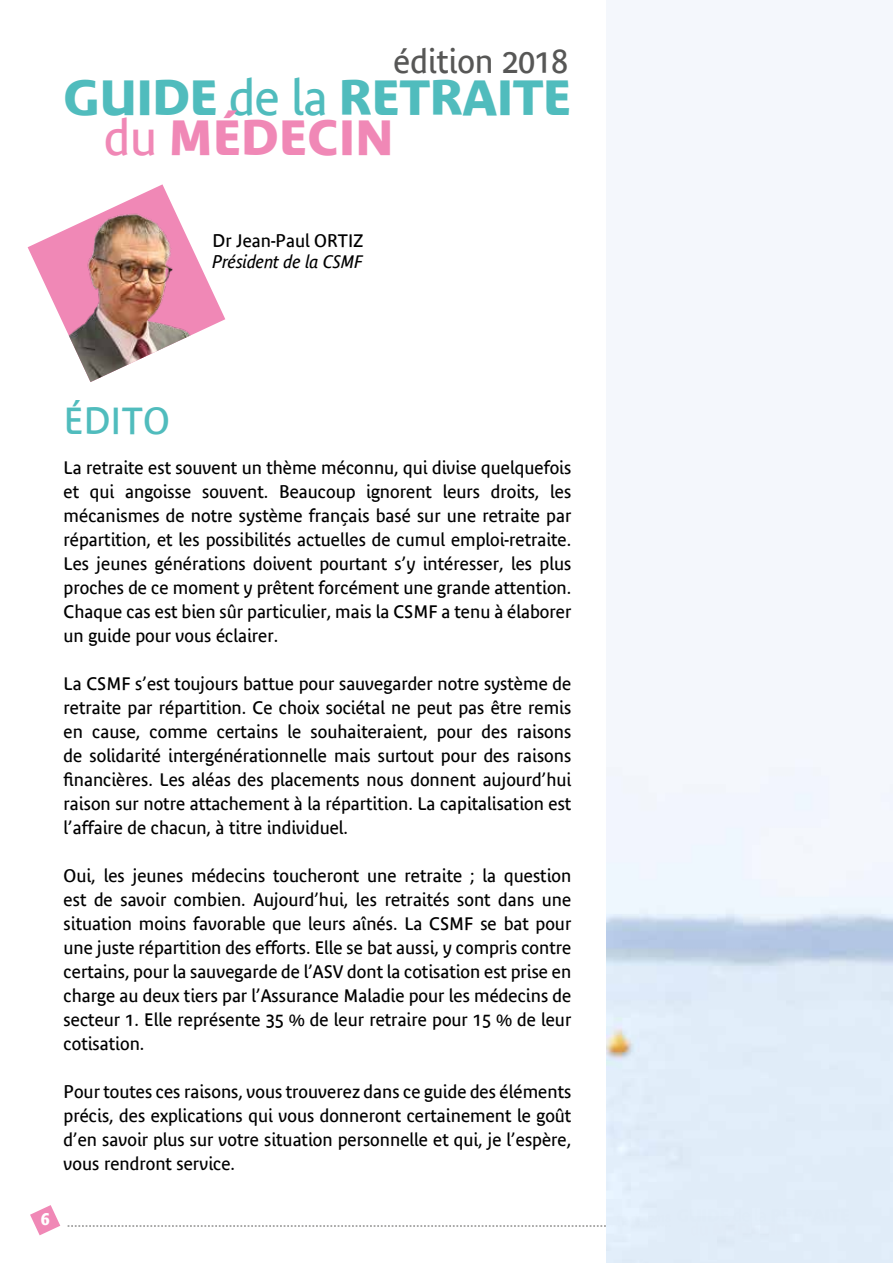
<style>
.page{position:relative;width:893px;height:1263px;background:#fff}
.page>*{position:absolute;margin:0;border:0;box-sizing:border-box;transform-origin:0 0}
.t1{font:700 49.2px/40.2px "Bienvenue";letter-spacing:-.01em;color:#50bcbd}
.t2{font:37.5px "Bienvenue";letter-spacing:.005em;color:#50bcbd}
.t3{font:33px "Bienvenue";color:#575756}
.t4{font:18px/24px "Bienvenue";color:#000;text-align:justify}
.t5{font:italic 18px "Bienvenue";color:#000}
.t6{font:700 16.8px "Bienvenue";color:#fff}
.s1{font-weight:400}
.s2{font-weight:400;color:#f088b6}
.s3{color:#f088b6}
</style>
<div class="page">
<svg style="left:30px;top:1205px;width:30px;height:30px"></svg>
<svg style="left:68px;top:1226px;width:539px;height:1px"></svg>
<img style="left:607px;top:0;width:286px;height:1263px">
<img style="left:28px;top:184px;width:197px;height:198px">
<h3 class="t3" style="left:393px;top:42px;width:176px">édition 2018</h3>
<h1 class="t1" style="left:104px;top:77px;width:469px;text-indent:-40px">GUIDE <span class="s1">de la</span> RETRAITE <span class="s2">du</span> <span class="s3">MÉDECIN</span></h1>
<p class="t4" style="left:213px;top:229px;width:153px">Dr Jean-Paul ORTIZ</p>
<p class="t5" style="left:213px;top:251px;width:152px">Président de la CSMF</p>
<h2 class="t2" style="left:64px;top:400px;width:107px">ÉDITO</h2>
<p class="t4" style="left:64px;top:456px;width:509px">La retraite est souvent un thème méconnu, qui divise quelquefois et qui angoisse souvent. Beaucoup ignorent leurs droits, les mécanismes de notre système français basé sur une retraite par répartition, et les possibilités actuelles de cumul emploi-retraite.<br>Les jeunes générations doivent pourtant s’y intéresser, les plus proches de ce moment y prêtent forcément une grande attention.<br>Chaque cas est bien sûr particulier, mais la CSMF a tenu à élaborer un guide pour vous éclairer.</p>
<p class="t4" style="left:64px;top:672px;width:509px">La CSMF s’est toujours battue pour sauvegarder notre système de retraite par répartition. Ce choix sociétal ne peut pas être remis en cause, comme certains le souhaiteraient, pour des raisons de solidarité intergénérationnelle mais surtout pour des raisons financières. Les aléas des placements nous donnent aujourd’hui raison sur notre attachement à la répartition. La capitalisation est l’affaire de chacun, à titre individuel.</p>
<p class="t4" style="left:64px;top:864px;width:509px">Oui, les jeunes médecins toucheront une retraite ; la question est de savoir combien. Aujourd’hui, les retraités sont dans une situation moins favorable que leurs aînés. La CSMF se bat pour une juste répartition des efforts. Elle se bat aussi, y compris contre certains, pour la sauvegarde de l’ASV dont la cotisation est prise en charge au deux tiers par l’Assurance Maladie pour les médecins de secteur 1. Elle représente 35 % de leur retraire pour 15 % de leur cotisation.</p>
<p class="t4" style="left:64px;top:1080px;width:509px">Pour toutes ces raisons, vous trouverez dans ce guide des éléments précis, des explications qui vous donneront certainement le goût d’en savoir plus sur votre situation personnelle et qui, je l’espère, vous rendront service.</p>
<p class="t6" style="left:41px;top:1209px;width:10px">6</p>
</div>
